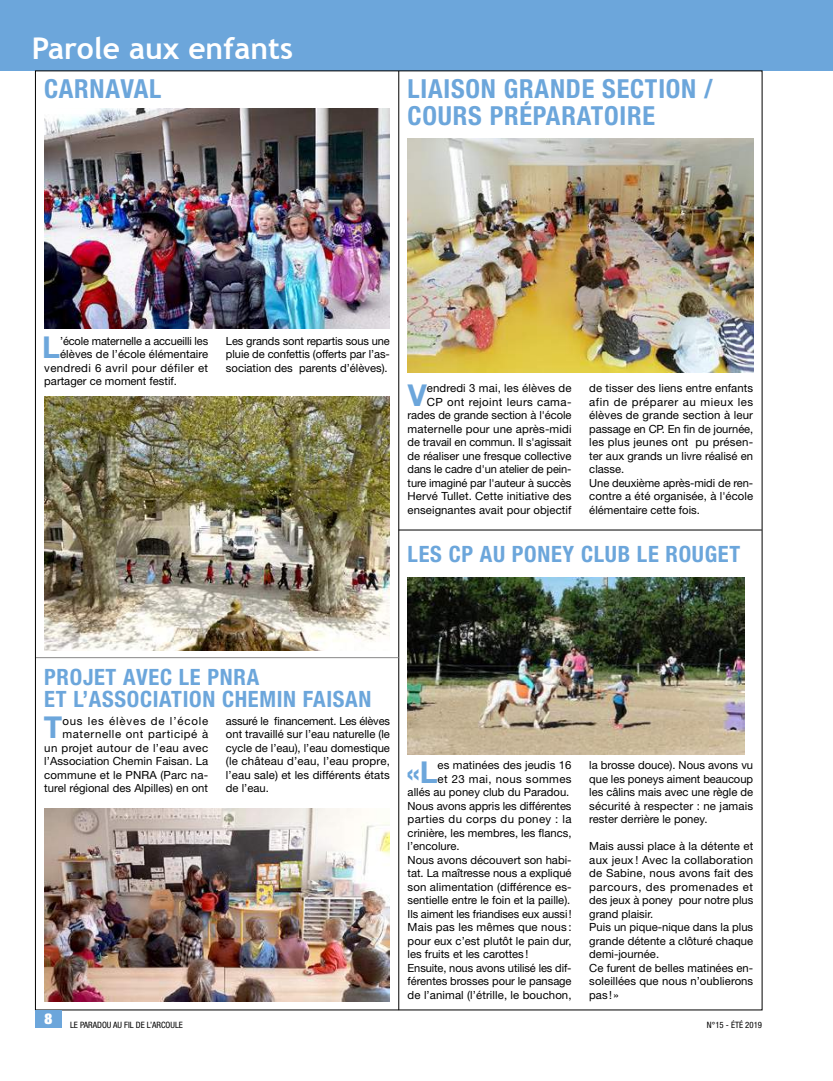
<style>
.page{position:relative;width:833px;height:1081px;background:#fff}
.page>*{position:absolute;margin:0;border:0;box-sizing:border-box;transform-origin:0 0}
.t1{font:700 30.12px "Helvetica Neue LT Std";color:#6ca6db}
.t2{font:700 30px "Trebuchet MS";color:#fff}
.t3{font:700 condensed 26.25px/26.2px "Helvetica Neue LT Std";letter-spacing:.03em;color:#6ca6db}
.t4{font:700 condensed 22.5px/22.5px "Helvetica Neue LT Std";letter-spacing:.03em;color:#6ca6db}
.t5{font:900 condensed 15px "Helvetica Neue LT Std";color:#fff}
.t6{font:11.25px/13.5px "Helvetica Neue LT Std";color:#000;text-align:justify}
.t7{font:11.25px "Helvetica Neue LT Std";letter-spacing:.03em;color:#000}
.t8{font:condensed 8.75px "Helvetica Neue LT Std";color:#000}
</style>
<div class="page">
<hr style="left:398px;top:71px;width:1px;height:939px;background:#000">
<div style="left:0;top:0;width:833px;height:71px;background:#6ca6db"></div>
<img style="left:44px;top:397px;width:346px;height:254px">
<img style="left:44px;top:108px;width:346px;height:220px">
<img style="left:407px;top:138px;width:346px;height:234px">
<img style="left:407px;top:577px;width:337px;height:178px">
<img style="left:44px;top:808px;width:346px;height:193px">
<hr style="left:35px;top:657px;width:363px;height:1px;background:#878787">
<hr style="left:398px;top:530px;width:363px;height:1px;background:#000">
<div style="left:35px;top:1010px;width:27px;height:18px;background:#6ca6db"></div>
<h2 class="t2" style="left:32px;top:30px;width:262px">Parole aux enfants</h2>
<h3 class="t3" style="left:44px;top:76px;width:119px">CARNAVAL</h3>
<h3 class="t3" style="left:407px;top:76px;width:307px">LIAISON GRANDE SECTION /<br>COURS PRÉPARATOIRE</h3>
<h1 class="t1" style="left:42px;top:329px;width:19px">L</h1>
<p class="t6" style="left:60px;top:334px;width:150px">’école maternelle a accueilli les</p>
<p class="t6" style="left:60px;top:347px;width:150px">élèves de l’école élémentaire</p>
<p class="t7" style="left:44px;top:361px;width:165px">vendredi 6 avril pour défiler et</p>
<p class="t6" style="left:44px;top:374px;width:134px">partager ce moment festif.</p>
<p class="t6" style="left:226px;top:334px;width:165px">Les grands sont repartis sous une pluie de confettis (offerts par l’as&shy;sociation des parents d’élèves).</p>
<p class="t6" style="left:407px;top:381px;width:165px;text-align:right">endredi 3 mai, les élèves de<br>CP ont rejoint leurs cama&shy;rades de grande section à l'école maternelle pour une après-midi de travail en commun. Il s'agissait de réaliser une fresque collective dans le cadre d'un atelier de pein&shy;ture imaginé par l'auteur à succès<br>Hervé Tullet. Cette initiative des enseignantes avait pour objectif</p>
<p class="t6" style="left:589px;top:381px;width:165px;text-align:left">de tisser des liens entre enfants afin de préparer au mieux les élèves de grande section à leur passage en CP. En fin de journée, les plus jeunes ont pu présen&shy;ter aux grands un livre réalisé en classe.<br>Une deuxième après-midi de ren&shy;contre a été organisée, à l'école élémentaire cette fois.</p>
<h1 class="t1" style="left:408px;top:376px;width:20px">V</h1>
<h3 class="t4" style="left:407px;top:542px;width:334px">LES CP AU PONEY CLUB LE ROUGET</h3>
<h3 class="t4" style="left:44px;top:665px;width:328px">PROJET AVEC LE PNRA<br>ET L’ASSOCIATION CHEMIN FAISAN</h3>
<p class="t6" style="left:44px;top:713px;width:165px;text-align:right">ous les élèves de l’école maternelle ont participé à<br>un projet autour de l’eau avec l’Association Chemin Faisan. La commune et le PNRA (Parc na&shy;turel régional des Alpilles) en ont</p>
<p class="t6" style="left:226px;top:713px;width:165px">assuré le financement. Les élèves ont travaillé sur l’eau naturelle (le cycle de l’eau), l’eau domestique (le château d’eau, l’eau propre, l’eau sale) et les différents états de l’eau.</p>
<h1 class="t1" style="left:44px;top:708px;width:20px">T</h1>
<h1 class="t1" style="left:406px;top:753px;width:33px">«L</h1>
<p class="t6" style="left:437px;top:758px;width:135px">es matinées des jeudis 16</p>
<p class="t7" style="left:437px;top:772px;width:135px">et 23 mai, nous sommes</p>
<p class="t6" style="left:407px;top:785px;width:163px">allés au poney club du Paradou.</p>
<p class="t6" style="left:407px;top:799px;width:165px">Nous avons appris les différentes</p>
<p class="t7" style="left:407px;top:812px;width:165px">parties du corps du poney : la</p>
<p class="t6" style="left:407px;top:826px;width:165px">crinière, les membres, les flancs,</p>
<p class="t6" style="left:407px;top:839px;width:53px">l’encolure.</p>
<p class="t6" style="left:407px;top:853px;width:165px">Nous avons découvert son habi-</p>
<p class="t6" style="left:407px;top:866px;width:165px">tat. La maîtresse nous a expliqué</p>
<p class="t6" style="left:407px;top:880px;width:165px">son alimentation (différence es-</p>
<p class="t6" style="left:407px;top:893px;width:164px">sentielle entre le foin et la paille).</p>
<p class="t6" style="left:407px;top:907px;width:165px">Ils aiment les friandises eux aussi!</p>
<p class="t6" style="left:407px;top:920px;width:165px">Mais pas les mêmes que nous :</p>
<p class="t6" style="left:407px;top:934px;width:165px">pour eux c’est plutôt le pain dur,</p>
<p class="t6" style="left:407px;top:947px;width:122px">les fruits et les carottes !</p>
<p class="t6" style="left:407px;top:961px;width:165px">Ensuite, nous avons utilisé les dif-</p>
<p class="t6" style="left:407px;top:974px;width:165px">férentes brosses pour le pansage</p>
<p class="t6" style="left:407px;top:988px;width:165px">de l’animal (l’étrille, le bouchon,</p>
<p class="t6" style="left:589px;top:758px;width:165px">la brosse douce). Nous avons vu que les poneys aiment beaucoup les câlins mais avec une règle de sécurité à respecter : ne jamais rester derrière le poney.</p>
<p class="t6" style="left:589px;top:839px;width:165px;text-align:left">Mais aussi place à la détente et aux jeux ! Avec la collaboration de Sabine, nous avons fait des parcours, des promenades et des jeux à poney pour notre plus grand plaisir.<br>Puis un pique-nique dans la plus grande détente a clôturé chaque demi-journée.<br>Ce furent de belles matinées en&shy;soleillées que nous n’oublierons pas!»</p>
<h3 class="t5" style="left:45px;top:1009px;width:9px">8</h3>
<p class="t8" style="left:70px;top:1019px;width:114px">LE PARADOU AU FIL DE L’ARCOULE</p>
<p class="t8" style="left:707px;top:1019px;width:57px">N°15 - ÉTÉ 2019</p>
</div>
